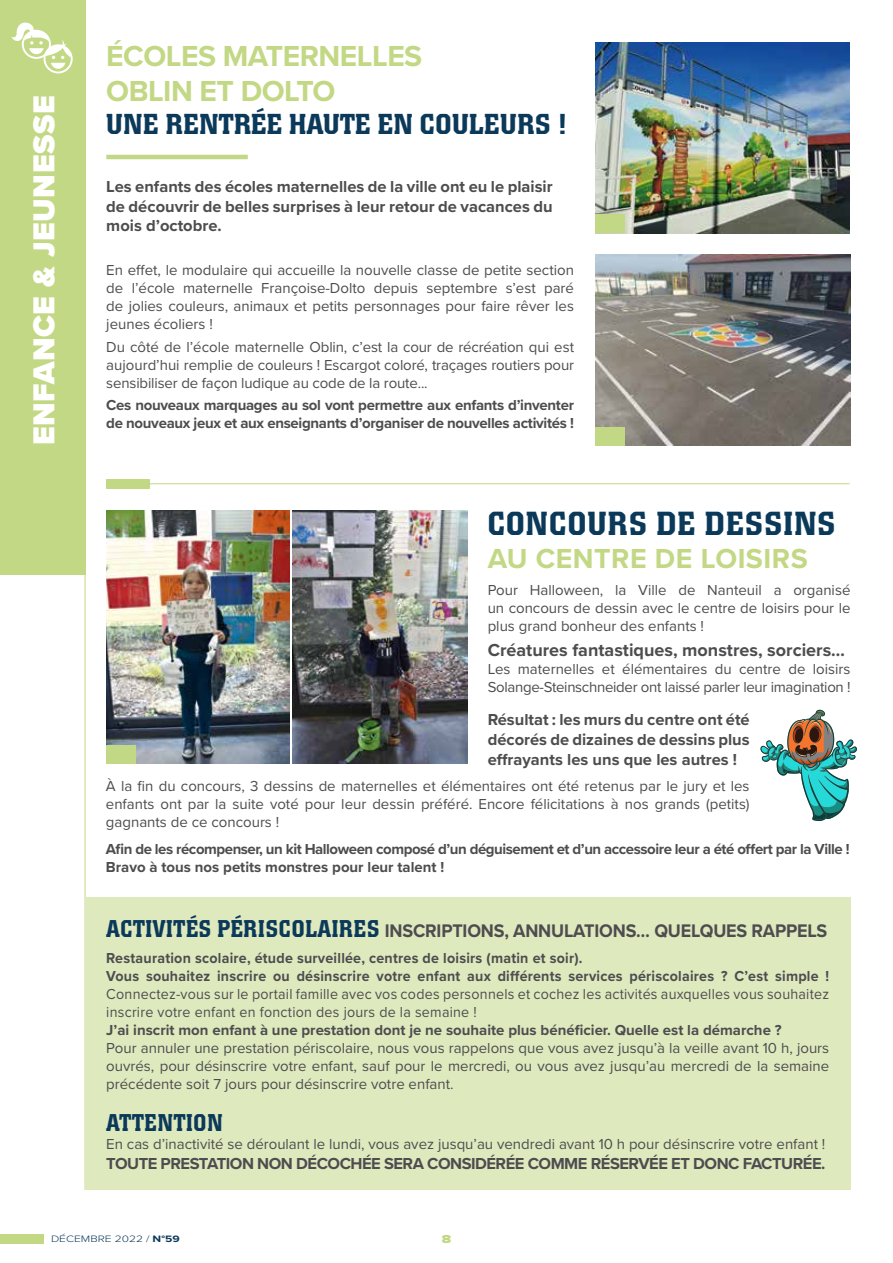
<style>
.page{position:relative;width:893px;height:1263px;background:#fff}
.page>*{position:absolute;margin:0;border:0;box-sizing:border-box;transform-origin:0 0}
.t1{font:500 33px "Colossalis";letter-spacing:.04em;color:#0b395a}
.t2{font:900 31.5px "Proxima Nova";letter-spacing:.015em;color:#fff}
.t3{font:700 30px/34.5px "Proxima Nova";letter-spacing:-.015em;color:#c3d884}
.t4{font:500 28.5px "Colossalis";letter-spacing:.02em;color:#0b395a}
.t5{font:700 28.5px "Proxima Nova";letter-spacing:.015em;color:#c3d884}
.t6{font:500 24px "Colossalis";letter-spacing:.015em;color:#0b395a;scale:.95 1}
.t7{font:700 18.9px "Proxima Nova";letter-spacing:-.01em;color:#4d4d4f;scale:.95 1}
.t8{font:700 18px "Proxima Nova";color:#4d4d4f}
.t9{font:700 16.5px/19.8px "Proxima Nova";color:#4d4d4f;text-align:justify}
.t10{font:700 16.5px "Proxima Nova";letter-spacing:-.03em;color:#4d4d4f}
.t11{font:15px/18px "Proxima Nova";color:#4d4d4f;text-align:justify}
.t12{font:700 15px/18px "Proxima Nova";color:#4d4d4f;scale:.95 1}
.t13{font:15px/18px "Proxima Nova";color:#4d4d4f;scale:.95 1}
.t14{font:700 15px/18px "Proxima Nova";letter-spacing:-.03em;color:#4d4d4f}
.t15{font:700 15px/18px "Proxima Nova";letter-spacing:-.02em;color:#4d4d4f}
.t16{font:15px/18px "Proxima Nova";letter-spacing:-.02em;color:#4d4d4f}
.t17{font:700 15px "Proxima Nova";color:#4d4d4f}
.t18{font:900 12px "Proxima Nova";color:#c3d884;scale:1.25 1}
.t19{font:300 9.6px "Proxima Nova";color:#0b395a;scale:1.25 1}
.s1{font-family:"Colossalis";font-weight:500;font-size:24px;color:#0b395a}
.s2{font-weight:700}
</style>
<div class="page">
<hr style="left:106px;top:155px;width:142px;height:4px;background:#c3d884">
<div style="left:0;top:1234px;width:43px;height:9px;background:#c3d884"></div>
<div style="left:106px;top:479px;width:44px;height:10px;background:#c3d884"></div>
<hr style="left:85px;top:0;width:1px;height:1190px;background:#c3d884">
<div style="left:0;top:0;width:85px;height:574px;background:#c3d884"></div>
<svg style="left:11px;top:22px;width:62px;height:51px"></svg>
<div style="left:85px;top:897px;width:765px;height:293px;background:#dfe9be"></div>
<img style="left:595px;top:254px;width:255px;height:191px">
<div style="left:595px;top:427px;width:29px;height:18px;background:#c3d884"></div>
<img style="left:595px;top:43px;width:255px;height:190px">
<div style="left:595px;top:215px;width:29px;height:18px;background:#c3d884"></div>
<img style="left:106px;top:511px;width:184px;height:253px">
<img style="left:292px;top:511px;width:176px;height:253px">
<svg style="left:760px;top:710px;width:97px;height:111px"></svg>
<hr style="left:111px;top:483px;width:739px;height:1px;background:#c3d884">
<div style="left:106px;top:745px;width:29px;height:19px;background:#c3d884"></div>
<h2 class="t2" style="left:21px;top:445px;width:351px;rotate:-90deg">ENFANCE &amp; JEUNESSE</h2>
<h3 class="t3" style="left:106px;top:38px;width:317px">ÉCOLES MATERNELLES<br>OBLIN ET DOLTO</h3>
<h3 class="t4" style="left:106px;top:108px;width:461px">UNE RENTRÉE HAUTE EN COULEURS !</h3>
<p class="t9" style="left:106px;top:176px;width:448px">Les enfants des écoles maternelles de la ville ont eu le plaisir de découvrir de belles surprises à leur retour de vacances du mois d’octobre.</p>
<p class="t11" style="left:106px;top:261px;width:469px">En effet, le modulaire qui accueille la nouvelle classe de petite section de l’école maternelle Françoise-Dolto depuis septembre s’est paré de jolies couleurs, animaux et petits personnages pour faire rêver les jeunes écoliers !</p>
<p class="t11" style="left:106px;top:337px;width:469px">Du côté de l’école maternelle Oblin, c’est la cour de récréation qui est aujourd’hui remplie de couleurs ! Escargot coloré, traçages routiers pour sensibiliser de façon ludique au code de la route...</p>
<p class="t15" style="left:106px;top:395px;width:469px">Ces nouveaux marquages au sol vont permettre aux enfants d’inventer de nouveaux jeux et aux enseignants d’organiser de nouvelles activités !</p>
<h1 class="t1" style="left:488px;top:505px;width:349px">CONCOURS DE DESSINS</h1>
<h3 class="t5" style="left:488px;top:537px;width:322px">AU CENTRE DE LOISIRS</h3>
<p class="t11" style="left:488px;top:580px;width:364px">Pour Halloween, la Ville de Nanteuil a organisé un concours de dessin avec le centre de loisirs pour le plus grand bonheur des enfants !</p>
<p class="t8" style="left:488px;top:637px;width:359px">Créatures fantastiques, monstres, sorciers…</p>
<p class="t16" style="left:488px;top:660px;width:364px">Les maternelles et élémentaires du centre de loisirs<br>Solange-Steinschneider ont laissé parler leur imagination !</p>
<p class="t9" style="left:488px;top:709px;width:264px">Résultat : les murs du centre ont été décorés de dizaines de dessins plus effrayants les uns que les autres !</p>
<p class="t11" style="left:106px;top:776px;width:645px">À la fin du concours, 3 dessins de maternelles et élémentaires ont été retenus par le jury et les enfants ont par la suite voté pour leur dessin préféré. Encore félicitations à nos grands (petits) gagnants de ce concours !</p>
<p class="t14" style="left:106px;top:839px;width:745px">Afin de les récompenser, un kit Halloween composé d’un déguisement et d’un accessoire leur a été offert par la Ville !<br>Bravo à tous nos petits monstres pour leur talent !</p>
<p class="t7" style="left:106px;top:916px;width:760px"><span class="s1">ACTIVITÉS PÉRISCOLAIRES</span> INSCRIPTIONS, ANNULATIONS… QUELQUES RAPPELS</p>
<p class="t12" style="left:106px;top:949px;width:762px">Restauration scolaire, étude surveillée, centres de loisirs (matin et soir).<br>Vous souhaitez inscrire ou désinscrire votre enfant aux différents services périscolaires ? C’est simple !</p>
<p class="t13" style="left:106px;top:984px;width:762px">Connectez-vous sur le portail famille avec vos codes personnels et cochez les activités auxquelles vous souhaitez inscrire votre enfant en fonction des jours de la semaine !</p>
<p class="t17" style="left:106px;top:1019px;width:677px">J’ai inscrit mon enfant à une prestation dont je ne souhaite plus bénéficier. Quelle est la démarche ?</p>
<p class="t11" style="left:106px;top:1038px;width:724px">Pour annuler une prestation périscolaire, nous vous rappelons que vous avez jusqu’à la veille avant 10 h, jours ouvrés, pour désinscrire votre enfant, sauf pour le mercredi, ou vous avez jusqu’au mercredi de la semaine précédente soit 7 jours pour désinscrire votre enfant.</p>
<h3 class="t6" style="left:106px;top:1109px;width:124px">ATTENTION</h3>
<p class="t11" style="left:106px;top:1134px;width:721px">En cas d’inactivité se déroulant le lundi, vous avez jusqu’au vendredi avant 10 h pour désinscrire votre enfant !</p>
<p class="t10" style="left:106px;top:1151px;width:720px">TOUTE PRESTATION NON DÉCOCHÉE SERA CONSIDÉRÉE COMME RÉSERVÉE ET DONC FACTURÉE.</p>
<p class="t19" style="left:51px;top:1231px;width:104px">DÉCEMBRE 2022 / <span class="s2">N°59</span></p>
<p class="t18" style="left:442px;top:1230px;width:9px">8</p>
</div>
